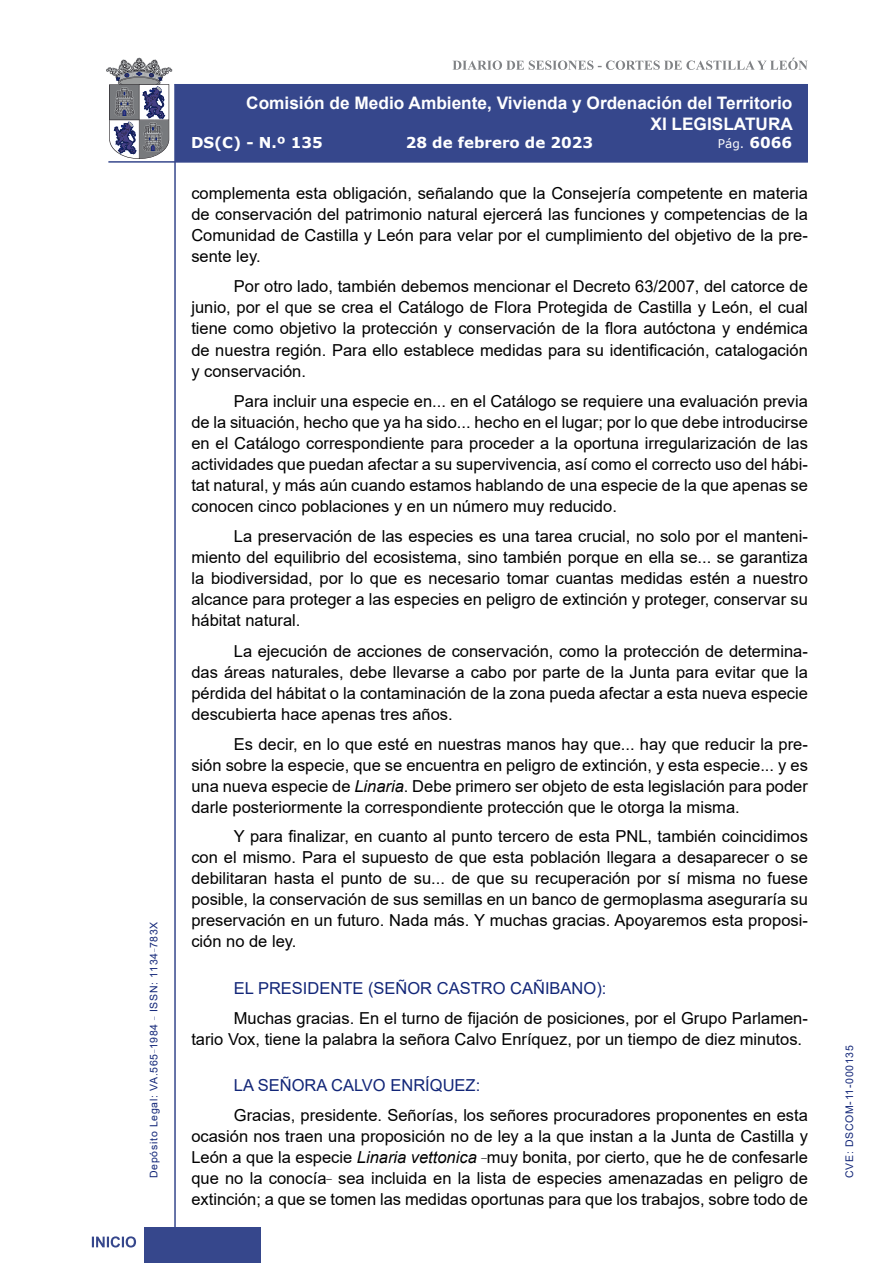
<style>
.page{position:relative;width:893px;height:1263px;background:#fff}
.page>*{position:absolute;margin:0;border:0;box-sizing:border-box;transform-origin:0 0}
.t1{font:700 17.25px/20.7px "Arial";color:#fff;text-align:right}
.t2{font:16.5px/21px "Arial";color:#000;text-align:justify}
.Orador{font:16.5px "Arial";color:#122678}
.t3{font:700 15px "Verdana";color:#fff}
.t4{font:12px "Verdana";color:#fff}
.t5{font:10.5px "Arial";letter-spacing:.065em;color:#122678}
.s1{font-weight:700;font-size:15px}
.s2{font-style:italic}
</style>
<div class="page">
<svg style="left:452px;top:58px;width:356px;height:12px"></svg>
<hr style="left:174px;top:84px;width:2px;height:1179px;background:#36478c">
<div style="left:144px;top:1227px;width:117px;height:36px;background:#36478c"></div>
<div style="left:175px;top:84px;width:633px;height:78px;background:#36478c"></div>
<hr style="left:108px;top:161px;width:700px;height:2px;background:#36478c">
<svg style="left:92px;top:1236px;width:44px;height:11px"></svg>
<svg style="left:106px;top:58px;width:66px;height:101px"></svg>
<p class="t5" style="left:146px;top:1178px;width:258px;rotate:-90deg">Depósito Legal: VA.565<sup>_</sup>1984 <sup>_</sup> ISSN: 1134<sup>_</sup>783X</p>
<p class="t1" style="left:246px;top:93px;width:548px">Comisión de Medio Ambiente, Vivienda y Ordenación del Territorio<br>XI LEGISLATURA</p>
<p class="t3" style="left:191px;top:132px;width:133px">DS(C) - N.º 135</p>
<p class="t3" style="left:406px;top:132px;width:189px">28 de febrero de 2023</p>
<p class="t4" style="left:718px;top:135px;width:76px">Pág. <span class="s1">6066</span></p>
<p class="t2" style="left:191px;top:183px;width:618px">complementa esta obligación, señalando que la Consejería competente en materia de conservación del patrimonio natural ejercerá las funciones y competencias de la Comunidad de Castilla y León para velar por el cumplimiento del objetivo de la pre&shy;sente ley.</p>
<p class="t2" style="left:191px;top:276px;width:618px;text-indent:43px">Por otro lado, también debemos mencionar el Decreto 63/2007, del catorce de junio, por el que se crea el Catálogo de Flora Protegida de Castilla y León, el cual tiene como objetivo la protección y conservación de la flora autóctona y endémica de nuestra región. Para ello establece medidas para su identificación, catalogación y conservación.</p>
<p class="t2" style="left:191px;top:390px;width:618px;text-indent:43px">Para incluir una especie en... en el Catálogo se requiere una evaluación previa de la situación, hecho que ya ha sido... hecho en el lugar; por lo que debe introducirse en el Catálogo correspondiente para proceder a la oportuna irregularización de las actividades que puedan afectar a su supervivencia, así como el correcto uso del hábi&shy;tat natural, y más aún cuando estamos hablando de una especie de la que apenas se conocen cinco poblaciones y en un número muy reducido.</p>
<p class="t2" style="left:191px;top:526px;width:618px;text-indent:43px">La preservación de las especies es una tarea crucial, no solo por el manteni&shy;miento del equilibrio del ecosistema, sino también porque en ella se... se garantiza la biodiversidad, por lo que es necesario tomar cuantas medidas estén a nuestro alcance para proteger a las especies en peligro de extinción y proteger, conservar su hábitat natural.</p>
<p class="t2" style="left:191px;top:640px;width:618px;text-indent:43px">La ejecución de acciones de conservación, como la protección de determina&shy;das áreas naturales, debe llevarse a cabo por parte de la Junta para evitar que la pérdida del hábitat o la contaminación de la zona pueda afectar a esta nueva especie descubierta hace apenas tres años.</p>
<p class="t2" style="left:191px;top:733px;width:618px;text-indent:43px">Es decir, en lo que esté en nuestras manos hay que... hay que reducir la pre&shy;sión sobre la especie, que se encuentra en peligro de extinción, y esta especie... y es una nueva especie de <span class="s2">Linaria</span>. Debe primero ser objeto de esta legislación para poder darle posteriormente la correspondiente protección que le otorga la misma.</p>
<p class="t2" style="left:191px;top:826px;width:618px;text-indent:43px">Y para finalizar, en cuanto al punto tercero de esta PNL, también coincidimos con el mismo. Para el supuesto de que esta población llegara a desaparecer o se debilitaran hasta el punto de su... de que su recuperación por sí misma no fuese posible, la conservación de sus semillas en un banco de germoplasma aseguraría su preservación en un futuro. Nada más. Y muchas gracias. Apoyaremos esta proposi&shy;ción no de ley.</p>
<p class="Orador" style="left:234px;top:977px;width:374px">EL PRESIDENTE (SEÑOR CASTRO CAÑIBANO):</p>
<p class="t2" style="left:191px;top:1007px;width:618px;text-indent:43px">Muchas gracias. En el turno de fijación de posiciones, por el Grupo Parlamen&shy;tario Vox, tiene la palabra la señora Calvo Enríquez, por un tiempo de diez minutos.</p>
<p class="Orador" style="left:234px;top:1074px;width:248px">LA SEÑORA CALVO ENRÍQUEZ:</p>
<p class="t2" style="left:191px;top:1104px;width:618px;text-indent:43px">Gracias, presidente. Señorías, los señores procuradores proponentes en esta ocasión nos traen una proposición no de ley a la que instan a la Junta de Castilla y León a que la especie <span class="s2">Linaria vettonica</span> <sup>_</sup>muy bonita, por cierto, que he de confesarle que no la conocía<sup>_</sup> sea incluida en la lista de especies amenazadas en peligro de extinción; a que se tomen las medidas oportunas para que los trabajos, sobre todo de</p>
<p class="t5" style="left:842px;top:1178px;width:134px;rotate:-90deg">CVE: DSCOM-11-000135</p>
</div>
